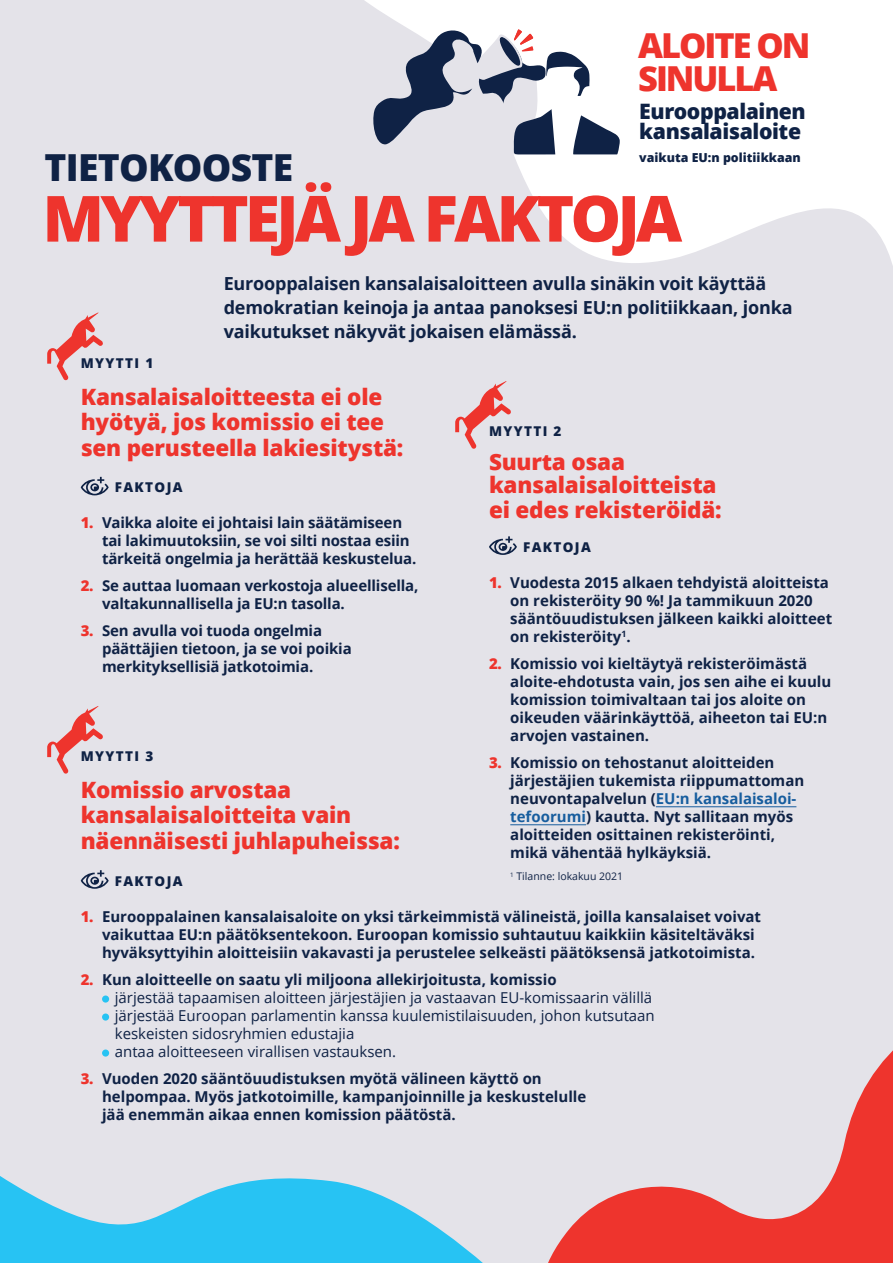
<style>
.page{position:relative;width:893px;height:1263px;background:#e4e3e9}
.page>*{position:absolute;margin:0;border:0;box-sizing:border-box;transform-origin:0 0}
.t1{font:800 63.75px "Open Sans";letter-spacing:-.06em;color:#ee342d}
.t2{font:800 37.2px "Open Sans";letter-spacing:-.02em;color:#0f2245}
.t3{font:800 34.35px/32.7px "Open Sans";letter-spacing:-.06em;color:#ee342d}
.t4{font:800 22.5px/25.5px "Open Sans";letter-spacing:-.01em;color:#ee342d}
.t5{font:800 21.3px/20.1px "Open Sans";letter-spacing:-.02em;color:#0f2245}
.t6{font:700 18px/24px "Open Sans";letter-spacing:-.01em;color:#0f2245}
.t7{font:700 15px/18px "Open Sans";color:#0f2245}
.t8{font:15px/18px "Open Sans";color:#0f2245}
.t9{font:800 13.5px "Open Sans";letter-spacing:.1em;color:#0f2245}
.t10{font:800 12.45px "Open Sans";color:#0f2245}
.t11{font:10.5px "Open Sans";color:#0f2245}
.s1{font-weight:800;color:#ee342d}
.s2{color:#175d9e}
</style>
<div class="page">
<svg style="left:364px;top:0;width:529px;height:265px;fill:#fff"></svg>
<svg style="left:371px;top:29px;width:249px;height:142px"></svg>
<svg style="left:0;top:1176px;width:483px;height:87px;fill:#27c3f3"></svg>
<svg style="left:548px;top:1050px;width:345px;height:213px"></svg>
<svg style="left:81px;top:477px;width:28px;height:18px"></svg>
<svg style="left:81px;top:870px;width:28px;height:19px"></svg>
<div style="left:102px;top:995px;width:7px;height:7px;background:#27c3f3;border-radius:50%"></div>
<div style="left:102px;top:1013px;width:7px;height:7px;background:#27c3f3;border-radius:50%"></div>
<div style="left:102px;top:1049px;width:7px;height:7px;background:#27c3f3;border-radius:50%"></div>
<svg style="left:47px;top:706px;width:56px;height:68px"></svg>
<svg style="left:47px;top:312px;width:56px;height:69px"></svg>
<svg style="left:455px;top:381px;width:56px;height:68px"></svg>
<hr style="left:656px;top:806px;width:140px;height:1px;background:#175d9e">
<hr style="left:510px;top:824px;width:76px;height:1px;background:#175d9e">
<svg style="left:489px;top:536px;width:28px;height:19px"></svg>
<p class="t3" style="left:638px;top:28px;width:174px">ALOITE ON<br>SINULLA</p>
<p class="t5" style="left:639px;top:100px;width:168px">Eurooppalainen kansalaisaloite</p>
<p class="t10" style="left:639px;top:148px;width:163px">vaikuta EU:n politiikkaan</p>
<p class="t2" style="left:45px;top:139px;width:250px">TIETOKOOSTE</p>
<p class="t1" style="left:43px;top:170px;width:641px">MYYTTEJÄ JA FAKTOJA</p>
<p class="t6" style="left:224px;top:271px;width:570px">Eurooppalaisen kansalaisaloitteen avulla sinäkin voit käyttää demokratian keinoja ja antaa panoksesi EU:n politiikkaan, jonka vaikutukset näkyvät jokaisen elämässä.</p>
<p class="t9" style="left:81px;top:352px;width:74px">MYYTTI 1</p>
<p class="t4" style="left:81px;top:382px;width:324px">Kansalaisaloitteesta ei ole hyötyä, jos komissio ei tee sen perusteella lakiesitystä:</p>
<p class="t9" style="left:115px;top:477px;width:69px">FAKTOJA</p>
<p class="t7" style="left:102px;top:513px;width:316px;text-indent:-21px"><span class="s1">1.</span> Vaikka aloite ei johtaisi lain säätämiseen tai lakimuutoksiin, se voi silti nostaa esiin tärkeitä ongelmia ja herättää keskustelua.</p>
<p class="t7" style="left:102px;top:576px;width:318px;text-indent:-21px"><span class="s1">2.</span> Se auttaa luomaan verkostoja alueellisella, valtakunnallisella ja EU:n tasolla.</p>
<p class="t7" style="left:102px;top:621px;width:251px;text-indent:-21px"><span class="s1">3.</span> Sen avulla voi tuoda ongelmia päättäjien tietoon, ja se voi poikia merkityksellisiä jatkotoimia.</p>
<p class="t9" style="left:489px;top:421px;width:74px">MYYTTI 2</p>
<p class="t4" style="left:489px;top:449px;width:229px;line-height:22.5px">Suurta osaa kansalaisaloitteista</p>
<p class="t4" style="left:489px;top:496px;width:234px">ei edes rekisteröidä:</p>
<p class="t9" style="left:523px;top:536px;width:69px">FAKTOJA</p>
<p class="t7" style="left:510px;top:573px;width:323px;text-indent:-21px"><span class="s1">1.</span> Vuodesta 2015 alkaen tehdyistä aloitteista on rekisteröity 90 %! Ja tammikuun 2020 sääntöuudistuksen jälkeen kaikki aloitteet on rekisteröity<sup>1</sup>.</p>
<p class="t7" style="left:510px;top:654px;width:323px;text-indent:-21px"><span class="s1">2.</span> Komissio voi kieltäytyä rekisteröimästä aloite-ehdotusta vain, jos sen aihe ei kuulu komission toimivaltaan tai jos aloite on oikeuden väärinkäyttöä, aiheeton tai EU:n arvojen vastainen.</p>
<p class="t7" style="left:510px;top:753px;width:295px;text-indent:-21px"><span class="s1">3.</span> Komissio on tehostanut aloitteiden järjestäjien tukemista riippumattoman neuvontapalvelun (<span class="s2">EU:n kansalaisaloi&shy;tefoorumi</span>) kautta. Nyt sallitaan myös aloitteiden osittainen rekisteröinti, mikä vähentää hylkäyksiä.</p>
<p class="t11" style="left:510px;top:869px;width:115px"><sup>1</sup> Tilanne: lokakuu 2021</p>
<p class="t9" style="left:81px;top:746px;width:74px">MYYTTI 3</p>
<p class="t4" style="left:81px;top:776px;width:321px">Komissio arvostaa kansalaisaloitteita vain näennäisesti juhlapuheissa:</p>
<p class="t9" style="left:115px;top:870px;width:69px">FAKTOJA</p>
<p class="t7" style="left:102px;top:907px;width:661px;text-indent:-21px"><span class="s1">1.</span> Eurooppalainen kansalaisaloite on yksi tärkeimmistä välineistä, joilla kansalaiset voivat vaikuttaa EU:n päätöksentekoon. Euroopan komissio suhtautuu kaikkiin käsiteltäväksi hyväksyttyihin aloitteisiin vakavasti ja perustelee selkeästi päätöksensä jatkotoimista.</p>
<p class="t7" style="left:81px;top:970px;width:477px"><span class="s1">2.</span> Kun aloitteelle on saatu yli miljoona allekirjoitusta, komissio</p>
<p class="t8" style="left:115px;top:988px;width:539px">järjestää tapaamisen aloitteen järjestäjien ja vastaavan EU-komissaarin välillä</p>
<p class="t8" style="left:115px;top:1006px;width:542px">järjestää Euroopan parlamentin kanssa kuulemistilaisuuden, johon kutsutaan keskeisten sidosryhmien edustajia</p>
<p class="t8" style="left:115px;top:1042px;width:283px">antaa aloitteeseen virallisen vastauksen.</p>
<p class="t7" style="left:102px;top:1069px;width:486px;text-indent:-21px"><span class="s1">3.</span> Vuoden 2020 sääntöuudistuksen myötä välineen käyttö on helpompaa. Myös jatkotoimille, kampanjoinnille ja keskustelulle jää enemmän aikaa ennen komission päätöstä.</p>
</div>
